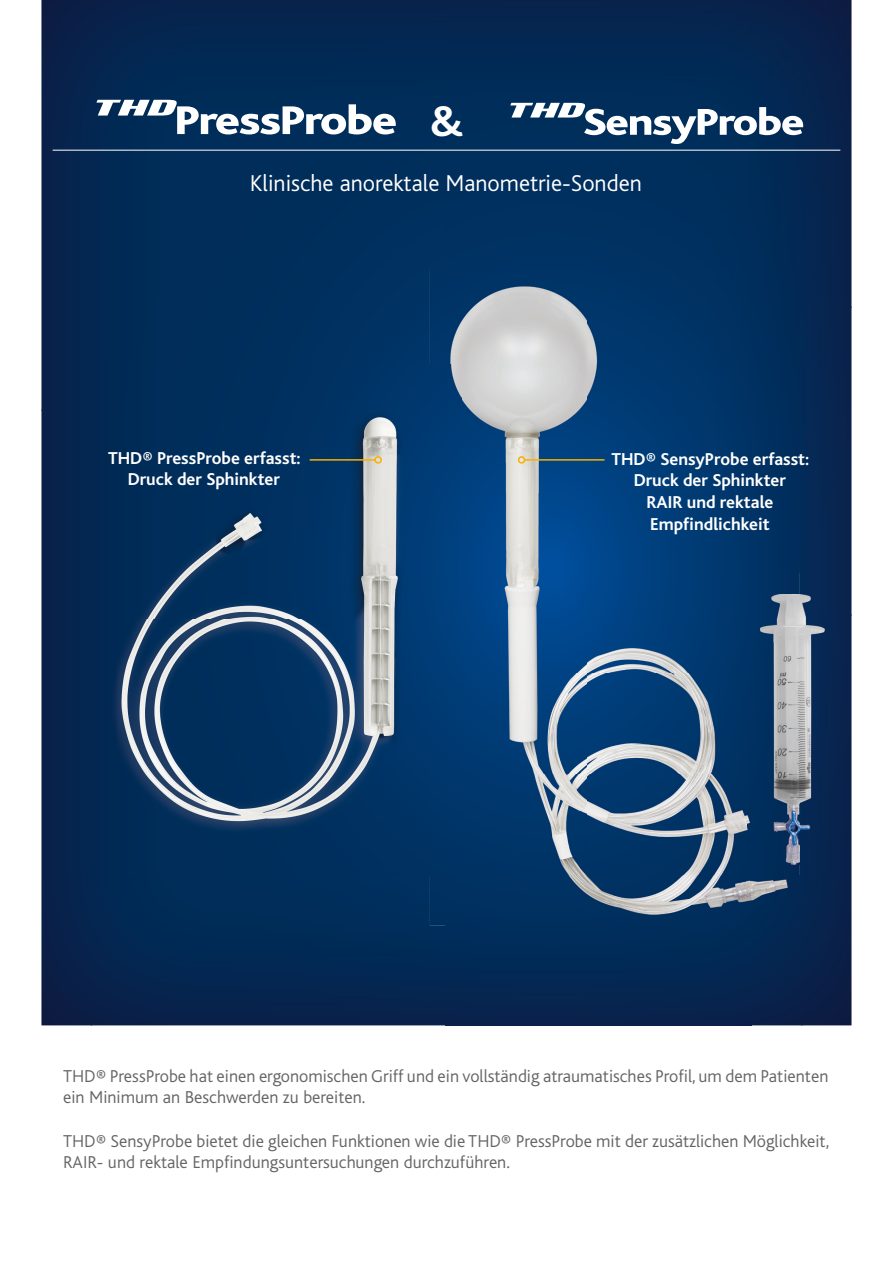
<style>
.page{position:relative;width:893px;height:1263px;background:#fff}
.page>*{position:absolute;margin:0;border:0;box-sizing:border-box;transform-origin:0 0}
.t1{font:700 45px "Bliss";color:#fff}
.t2{font:300 24px "Bliss";color:#fff}
.t3{font:300 18px/21.6px "Bliss";color:#646463}
.t4{font:700 18px/21.6px "Bliss";color:#fff;text-align:center}
</style>
<div class="page">
<img style="left:41px;top:0;width:405px;height:410px">
<img style="left:446px;top:0;width:405px;height:307px">
<div style="left:799px;top:307px;width:52px;height:307px;background:#072652"></div>
<div style="left:41px;top:410px;width:50px;height:615px;background:#09214a"></div>
<img style="left:802px;top:614px;width:49px;height:411px">
<div style="left:752px;top:864px;width:50px;height:161px;background:#06244e"></div>
<img style="left:91px;top:876px;width:355px;height:149px">
<img style="left:446px;top:926px;width:306px;height:99px">
<hr style="left:53px;top:150px;width:787px;height:1px;background:#fff">
<svg style="left:510px;top:103px;width:293px;height:41px"></svg>
<img style="left:66px;top:364px;width:395px;height:512px">
<svg style="left:96px;top:100px;width:300px;height:34px"></svg>
<hr style="left:310px;top:459px;width:65px;height:2px;background:#f9b000">
<div style="left:374px;top:456px;width:8px;height:8px;border:2px solid #f9b000;border-radius:50%"></div>
<img style="left:799px;top:594px;width:25px;height:270px">
<img style="left:430px;top:270px;width:316px;height:101px">
<img style="left:746px;top:270px;width:53px;height:605px">
<img style="left:461px;top:371px;width:286px;height:504px">
<img style="left:430px;top:875px;width:369px;height:51px">
<hr style="left:525px;top:459px;width:79px;height:2px;background:#f9b000">
<div style="left:518px;top:456px;width:7px;height:8px;border:2px solid #f9b000;border-radius:50%"></div>
<h1 class="t1" style="left:429px;top:98px;width:36px">&amp;</h1>
<h2 class="t2" style="left:250px;top:170px;width:394px">Klinische anorektale Manometrie-Sonden</h2>
<p class="t4" style="left:108px;top:447px;width:194px">THD® PressProbe erfasst:<br>Druck der Sphinkter</p>
<p class="t4" style="left:611px;top:448px;width:199px">THD® SensyProbe erfasst:<br>Druck der Sphinkter<br>RAIR und rektale<br>Empfindlichkeit</p>
<p class="t3" style="left:63px;top:1065px;width:767px">THD® PressProbe hat einen ergonomischen Griff und ein vollständig atraumatisches Profil, um dem Patienten ein Minimum an Beschwerden zu bereiten.</p>
<p class="t3" style="left:63px;top:1130px;width:768px">THD® SensyProbe bietet die gleichen Funktionen wie die THD® PressProbe mit der zusätzlichen Möglichkeit,<br>RAIR- und rektale Empfindungsuntersuchungen durchzuführen.</p>
</div>
